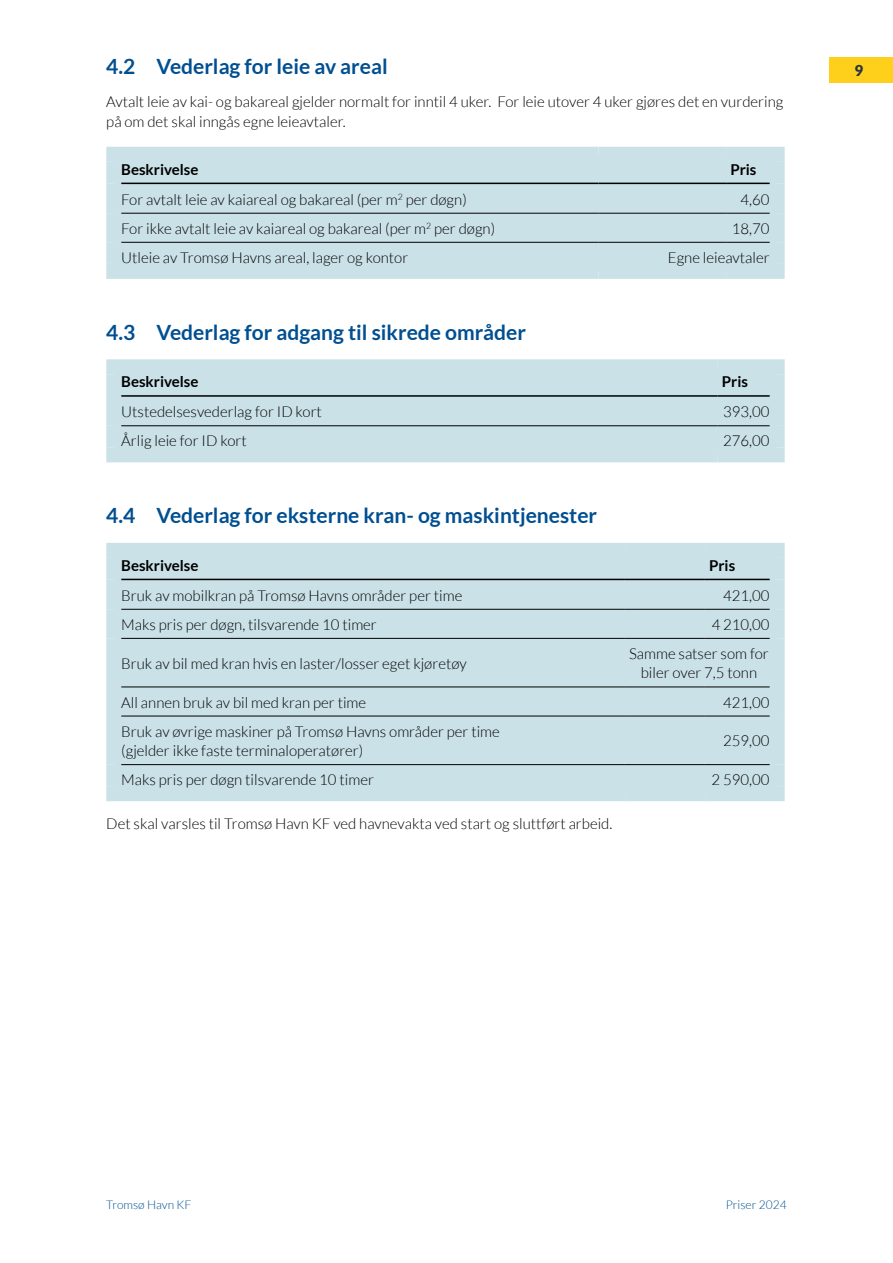
<style>
.page{position:relative;width:893px;height:1263px;background:#fff}
.page>*{position:absolute;margin:0;border:0;box-sizing:border-box;transform-origin:0 0}
.t1{font:700 21px "Lato";color:#004f91}
.t2{font:300 15px/19.5px "Lato";color:#000}
.t3{font:700 15px "Lato";color:#000}
.t4{font:900 15px "Lato";color:#283542}
.t5{font:300 12px "Lato";color:#004f91}
</style>
<div class="page">
<div style="left:829px;top:57px;width:64px;height:26px;background:#fecf1b"></div>
<div style="left:121px;top:162px;width:649px;height:102px;background:#cae1e8"></div>
<div style="left:106px;top:147px;width:493px;height:15px;background:#cae1e8"></div>
<div style="left:106px;top:162px;width:15px;height:21px;background:#cae1e8"></div>
<div style="left:599px;top:147px;width:127px;height:15px;background:#cae1e8"></div>
<div style="left:726px;top:147px;width:59px;height:15px;background:#cae1e8"></div>
<div style="left:106px;top:183px;width:15px;height:30px;background:#cae1e8"></div>
<div style="left:106px;top:213px;width:15px;height:29px;background:#cae1e8"></div>
<div style="left:106px;top:242px;width:15px;height:22px;background:#cae1e8"></div>
<div style="left:770px;top:162px;width:15px;height:21px;background:#cae1e8"></div>
<div style="left:770px;top:183px;width:15px;height:30px;background:#cae1e8"></div>
<div style="left:770px;top:213px;width:15px;height:29px;background:#cae1e8"></div>
<div style="left:770px;top:242px;width:15px;height:22px;background:#cae1e8"></div>
<hr style="left:121px;top:183px;width:478px;height:1px;background:#000">
<hr style="left:599px;top:183px;width:127px;height:1px;background:#000">
<hr style="left:726px;top:183px;width:44px;height:1px;background:#000">
<hr style="left:121px;top:213px;width:478px;height:1px;background:#000">
<hr style="left:599px;top:213px;width:127px;height:1px;background:#000">
<hr style="left:726px;top:213px;width:44px;height:1px;background:#000">
<hr style="left:121px;top:242px;width:478px;height:1px;background:#000">
<hr style="left:599px;top:242px;width:127px;height:1px;background:#000">
<hr style="left:726px;top:242px;width:44px;height:1px;background:#000">
<div style="left:106px;top:264px;width:493px;height:15px;background:#cae1e8"></div>
<div style="left:599px;top:264px;width:127px;height:15px;background:#cae1e8"></div>
<div style="left:726px;top:264px;width:59px;height:15px;background:#cae1e8"></div>
<div style="left:121px;top:374px;width:649px;height:73px;background:#cae1e8"></div>
<div style="left:106px;top:359px;width:612px;height:15px;background:#cae1e8"></div>
<div style="left:106px;top:374px;width:15px;height:22px;background:#cae1e8"></div>
<div style="left:718px;top:359px;width:67px;height:15px;background:#cae1e8"></div>
<div style="left:106px;top:396px;width:15px;height:30px;background:#cae1e8"></div>
<div style="left:106px;top:426px;width:15px;height:21px;background:#cae1e8"></div>
<div style="left:770px;top:374px;width:15px;height:22px;background:#cae1e8"></div>
<div style="left:770px;top:396px;width:15px;height:30px;background:#cae1e8"></div>
<div style="left:770px;top:426px;width:15px;height:21px;background:#cae1e8"></div>
<hr style="left:121px;top:395px;width:597px;height:2px;background:#000">
<hr style="left:718px;top:395px;width:52px;height:2px;background:#000">
<hr style="left:121px;top:425px;width:597px;height:1px;background:#000">
<hr style="left:718px;top:425px;width:52px;height:1px;background:#000">
<div style="left:106px;top:447px;width:612px;height:15px;background:#cae1e8"></div>
<div style="left:718px;top:447px;width:67px;height:15px;background:#cae1e8"></div>
<div style="left:121px;top:558px;width:649px;height:228px;background:#cae1e8"></div>
<div style="left:106px;top:543px;width:518px;height:15px;background:#cae1e8"></div>
<div style="left:106px;top:558px;width:15px;height:21px;background:#cae1e8"></div>
<div style="left:624px;top:543px;width:81px;height:15px;background:#cae1e8"></div>
<div style="left:705px;top:543px;width:80px;height:15px;background:#cae1e8"></div>
<div style="left:106px;top:579px;width:15px;height:30px;background:#cae1e8"></div>
<div style="left:106px;top:609px;width:15px;height:29px;background:#cae1e8"></div>
<div style="left:106px;top:638px;width:15px;height:49px;background:#cae1e8"></div>
<div style="left:106px;top:687px;width:15px;height:29px;background:#cae1e8"></div>
<div style="left:106px;top:716px;width:15px;height:49px;background:#cae1e8"></div>
<div style="left:106px;top:765px;width:15px;height:21px;background:#cae1e8"></div>
<div style="left:770px;top:558px;width:15px;height:21px;background:#cae1e8"></div>
<div style="left:770px;top:579px;width:15px;height:30px;background:#cae1e8"></div>
<div style="left:770px;top:609px;width:15px;height:29px;background:#cae1e8"></div>
<div style="left:770px;top:638px;width:15px;height:49px;background:#cae1e8"></div>
<div style="left:770px;top:687px;width:15px;height:29px;background:#cae1e8"></div>
<div style="left:770px;top:716px;width:15px;height:49px;background:#cae1e8"></div>
<div style="left:770px;top:765px;width:15px;height:21px;background:#cae1e8"></div>
<hr style="left:121px;top:579px;width:503px;height:1px;background:#000">
<hr style="left:624px;top:579px;width:81px;height:1px;background:#000">
<hr style="left:705px;top:579px;width:65px;height:1px;background:#000">
<hr style="left:121px;top:609px;width:503px;height:1px;background:#000">
<hr style="left:624px;top:609px;width:81px;height:1px;background:#000">
<hr style="left:705px;top:609px;width:65px;height:1px;background:#000">
<hr style="left:121px;top:638px;width:503px;height:1px;background:#000">
<hr style="left:624px;top:638px;width:81px;height:1px;background:#000">
<hr style="left:705px;top:638px;width:65px;height:1px;background:#000">
<hr style="left:121px;top:687px;width:503px;height:1px;background:#000">
<hr style="left:624px;top:687px;width:81px;height:1px;background:#000">
<hr style="left:705px;top:687px;width:65px;height:1px;background:#000">
<hr style="left:121px;top:716px;width:503px;height:1px;background:#000">
<hr style="left:624px;top:716px;width:81px;height:1px;background:#000">
<hr style="left:705px;top:716px;width:65px;height:1px;background:#000">
<hr style="left:121px;top:764px;width:503px;height:1px;background:#000">
<hr style="left:624px;top:764px;width:81px;height:1px;background:#000">
<hr style="left:705px;top:764px;width:65px;height:1px;background:#000">
<div style="left:106px;top:786px;width:518px;height:15px;background:#cae1e8"></div>
<div style="left:624px;top:786px;width:81px;height:15px;background:#cae1e8"></div>
<div style="left:705px;top:786px;width:80px;height:15px;background:#cae1e8"></div>
<h1 class="t1" style="left:106px;top:54px;width:283px">4.2 Vederlag for leie av areal</h1>
<p class="t2" style="left:106px;top:92px;width:679px">Avtalt leie av kai- og bakareal gjelder normalt for inntil 4 uker. For leie utover 4 uker gjøres det en vurdering på om det skal inngås egne leieavtaler.</p>
<p class="t3" style="left:121px;top:161px;width:79px">Beskrivelse</p>
<p class="t3" style="left:730px;top:161px;width:28px">Pris</p>
<p class="t2" style="left:121px;top:190px;width:347px">For avtalt leie av kaiareal og bakareal (per m<sup>2</sup> per døgn)</p>
<p class="t2" style="left:741px;top:190px;width:31px">4,60</p>
<p class="t2" style="left:121px;top:219px;width:375px">For ikke avtalt leie av kaiareal og bakareal (per m<sup>2</sup> per døgn)</p>
<p class="t2" style="left:732px;top:219px;width:39px">18,70</p>
<p class="t2" style="left:121px;top:248px;width:288px">Utleie av Tromsø Havns areal, lager og kontor</p>
<p class="t2" style="left:668px;top:248px;width:103px">Egne leieavtaler</p>
<h1 class="t1" style="left:106px;top:320px;width:421px">4.3 Vederlag for adgang til sikrede områder</h1>
<p class="t3" style="left:121px;top:373px;width:79px">Beskrivelse</p>
<p class="t3" style="left:722px;top:373px;width:28px">Pris</p>
<p class="t2" style="left:121px;top:402px;width:202px">Utstedelsesvederlag for ID kort</p>
<p class="t2" style="left:723px;top:402px;width:48px">393,00</p>
<p class="t2" style="left:121px;top:431px;width:127px">Årlig leie for ID kort</p>
<p class="t2" style="left:723px;top:431px;width:48px">276,00</p>
<h1 class="t1" style="left:106px;top:503px;width:492px">4.4 Vederlag for eksterne kran- og maskintjenester</h1>
<p class="t3" style="left:121px;top:557px;width:79px">Beskrivelse</p>
<p class="t3" style="left:709px;top:557px;width:28px">Pris</p>
<p class="t2" style="left:121px;top:586px;width:343px">Bruk av mobilkran på Tromsø Havns områder per time</p>
<p class="t2" style="left:723px;top:586px;width:48px">421,00</p>
<p class="t2" style="left:121px;top:615px;width:257px">Maks pris per døgn, tilsvarende 10 timer</p>
<p class="t2" style="left:712px;top:615px;width:59px">4 210,00</p>
<p class="t2" style="left:121px;top:654px;width:347px">Bruk av bil med kran hvis en laster/losser eget kjøretøy</p>
<p class="t2" style="left:629px;top:644px;width:141px;text-align:center">Samme satser som for biler over 7,5 tonn</p>
<p class="t2" style="left:121px;top:692px;width:246px">All annen bruk av bil med kran per time</p>
<p class="t2" style="left:723px;top:692px;width:48px">421,00</p>
<p class="t2" style="left:121px;top:721px;width:380px">Bruk av øvrige maskiner på Tromsø Havns områder per time (gjelder ikke faste terminaloperatører)</p>
<p class="t2" style="left:723px;top:731px;width:48px">259,00</p>
<p class="t2" style="left:121px;top:770px;width:254px">Maks pris per døgn tilsvarende 10 timer</p>
<p class="t2" style="left:712px;top:770px;width:60px">2 590,00</p>
<p class="t2" style="left:106px;top:813px;width:508px">Det skal varsles til Tromsø Havn KF ved havnevakta ved start og sluttført arbeid.</p>
<p class="t4" style="left:854px;top:62px;width:10px">9</p>
<p class="t5" style="left:106px;top:1198px;width:87px">Tromsø Havn KF</p>
<p class="t5" style="left:726px;top:1198px;width:62px">Priser 2024</p>
</div>
